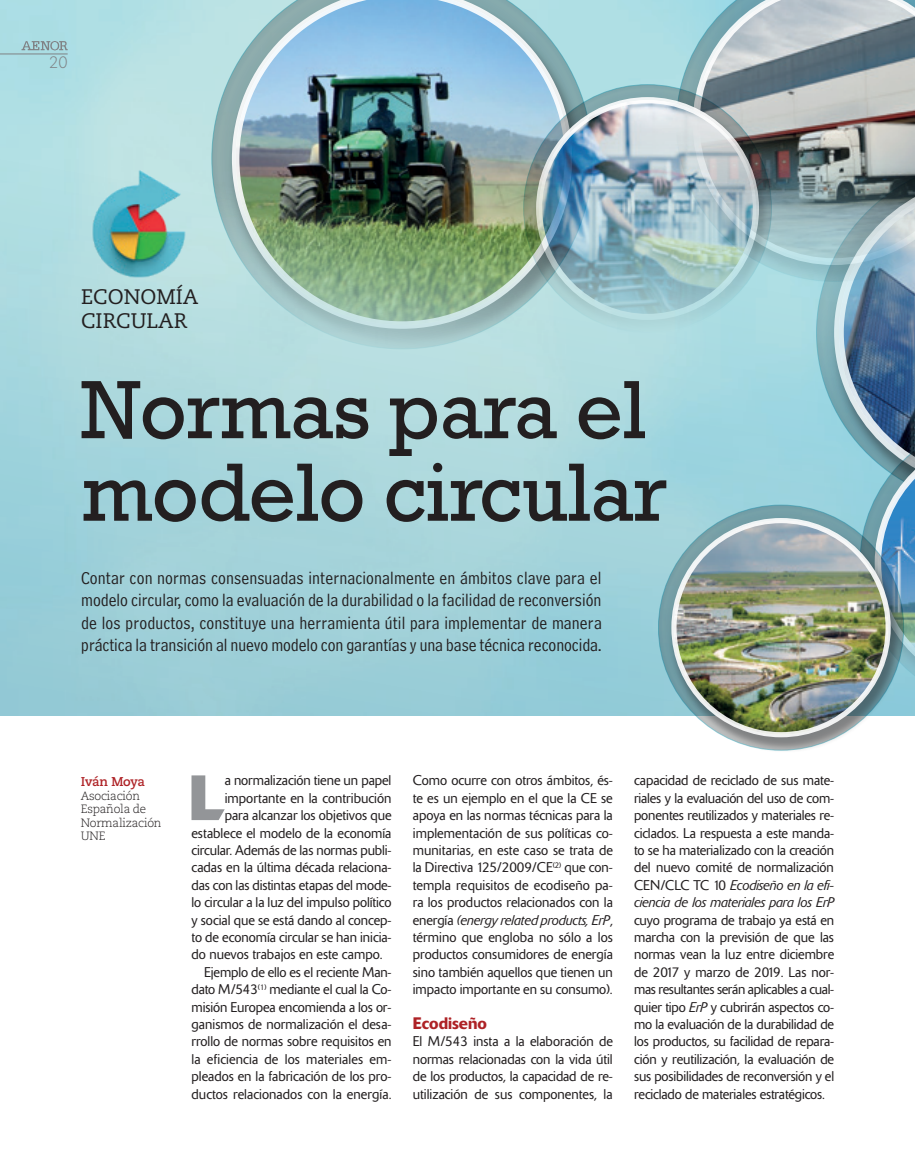
<style>
.page{position:relative;width:915px;height:1170px;background:#fff}
.page>*{position:absolute;margin:0;border:0;box-sizing:border-box;transform-origin:0 0}
._02_TITULAR_TEMAS{font:84px/82.5px "Rockwell Std";letter-spacing:-.01em;color:#231f20}
._04_TEXTO_CORRIDO{font:700 63.3px "Delta";color:#939598}
.t1{font:21px/24px "Caecilia LT Std";color:#231f20}
._03_ENTRADILLA{font:18px/22.5px "Bell Centennial Std Address";letter-spacing:-.005em;color:#231f20;text-align:justify}
._04_LADILLO{font:500 16.5px "Delta";color:#ae2226}
.t2{font:300 16.5px "Caecilia LT Std";color:#808285}
._04_TEXTO_CORRIDO-2{font:300 13.95px/17.4px "Delta";color:#231f20;text-align:justify}
._06_NOMBRE_AUTOR_TEM{font:700 12.75px "Caecilia LT Std";letter-spacing:-.02em;color:#ae2226}
._07_CARGO_AUTOR_TEMA{font:300 12px/13.5px "Caecilia LT Std";letter-spacing:-.02em;color:#231f20}
.s1{font-style:italic}
</style>
<div class="page">
<img style="left:0;top:0;width:914px;height:715px">
<hr style="left:0;top:54px;width:68px;height:1px;background:#808285">
<svg style="left:22px;top:41px;width:46px;height:10px"></svg>
<img style="left:816px;top:159px;width:98px;height:547px">
<img style="left:69px;top:158px;width:140px;height:140px">
<svg style="left:658px;top:505px;width:245px;height:245px;background:#6f9da6"></svg>
<div style="left:667px;top:518px;width:235px;height:235px;background:#231f20;opacity:.38"></div>
<img style="left:673px;top:520px;width:214px;height:214px;border-radius:107px">
<div style="left:671px;top:518px;width:219px;height:219px;border:5px solid #fff;border-radius:50%"></div>
<p class="t2" style="left:49px;top:53px;width:20px">20</p>
<p class="t1" style="left:81px;top:285px;width:119px">ECONOMÍA<br>CIRCULAR</p>
<p class="_02_TITULAR_TEMAS" style="left:81px;top:368px;width:587px">Normas para el modelo circular</p>
<p class="_03_ENTRADILLA" style="left:81px;top:566px;width:522px">Contar con normas consensuadas internacionalmente en ámbitos clave para el modelo circular, como la evaluación de la durabilidad o la facilidad de reconversión de los productos, constituye una herramienta útil para implementar de manera práctica la transición al nuevo modelo con garantías y una base técnica reconocida.</p>
<p class="_06_NOMBRE_AUTOR_TEM" style="left:81px;top:774px;width:66px">Iván Moya</p>
<p class="_07_CARGO_AUTOR_TEMA" style="left:81px;top:789px;width:82px">Asociación<br>Española de<br>Normalización</p>
<p class="_07_CARGO_AUTOR_TEMA" style="left:81px;top:829px;width:26px">UNE</p>
<p class="_04_TEXTO_CORRIDO" style="left:189px;top:758px;width:37px">L</p>
<p class="_04_TEXTO_CORRIDO-2" style="left:225px;top:771px;width:168px">a normalización tiene un papel</p>
<p class="_04_TEXTO_CORRIDO-2" style="left:225px;top:789px;width:168px">importante en la contribución</p>
<p class="_04_TEXTO_CORRIDO-2" style="left:225px;top:806px;width:168px">para alcanzar los objetivos que</p>
<p class="_04_TEXTO_CORRIDO-2" style="left:191px;top:824px;width:201px">establece el modelo de la economía</p>
<p class="_04_TEXTO_CORRIDO-2" style="left:191px;top:841px;width:201px">circular. Además de las normas publi-</p>
<p class="_04_TEXTO_CORRIDO-2" style="left:191px;top:858px;width:201px">cadas en la última década relaciona-</p>
<p class="_04_TEXTO_CORRIDO-2" style="left:191px;top:876px;width:201px">das con las distintas etapas del mode-</p>
<p class="_04_TEXTO_CORRIDO-2" style="left:191px;top:893px;width:201px">lo circular a la luz del impulso político</p>
<p class="_04_TEXTO_CORRIDO-2" style="left:191px;top:911px;width:201px">y social que se está dando al concep-</p>
<p class="_04_TEXTO_CORRIDO-2" style="left:191px;top:928px;width:201px">to de economía circular se han inicia-</p>
<p class="_04_TEXTO_CORRIDO-2" style="left:191px;top:945px;width:192px">do nuevos trabajos en este campo.</p>
<p class="_04_TEXTO_CORRIDO-2" style="left:191px;top:963px;width:201px;text-indent:13px">Ejemplo de ello es el reciente Man&shy;dato M/543<sup>(1)</sup> mediante el cual la Co&shy;misión Europea encomienda a los or&shy;ganismos de normalización el desa&shy;rrollo de normas sobre requisitos en la eficiencia de los materiales em&shy;pleados en la fabricación de los pro&shy;ductos relacionados con la energía.</p>
<p class="_04_TEXTO_CORRIDO-2" style="left:412px;top:771px;width:201px">Como ocurre con otros ámbitos, és&shy;te es un ejemplo en el que la CE se apoya en las normas técnicas para la implementación de sus políticas co&shy;munitarias, en este caso se trata de la Directiva 125/2009/CE<sup>(2)</sup> que con&shy;templa requisitos de ecodiseño pa&shy;ra los productos relacionados con la energía <span class="s1">(energy related products, ErP</span>, término que engloba no sólo a los productos consumidores de energía sino también aquellos que tienen un impacto importante en su consumo).</p>
<p class="_04_LADILLO" style="left:412px;top:1013px;width:76px">Ecodiseño</p>
<p class="_04_TEXTO_CORRIDO-2" style="left:412px;top:1032px;width:201px">El M/543 insta a la elaboración de normas relacionadas con la vida útil de los productos, la capacidad de re&shy;utilización de sus componentes, la</p>
<p class="_04_TEXTO_CORRIDO-2" style="left:634px;top:771px;width:201px">capacidad de reciclado de sus mate&shy;riales y la evaluación del uso de com&shy;ponentes reutilizados y materiales re&shy;ciclados. La respuesta a este manda&shy;to se ha materializado con la creación del nuevo comité de normalización CEN/CLC TC 10 <span class="s1">Ecodiseño en la efi&shy;ciencia de los materiales para los ErP </span>cuyo programa de trabajo ya está en marcha con la previsión de que las normas vean la luz entre diciembre de 2017 y marzo de 2019. Las nor&shy;mas resultantes serán aplicables a cual&shy;quier tipo <span class="s1">ErP</span> y cubrirán aspectos co&shy;mo la evaluación de la durabilidad de los productos, su facilidad de repara&shy;ción y reutilización, la evaluación de sus posibilidades de reconversión y el reciclado de materiales estratégicos.</p>
</div>
